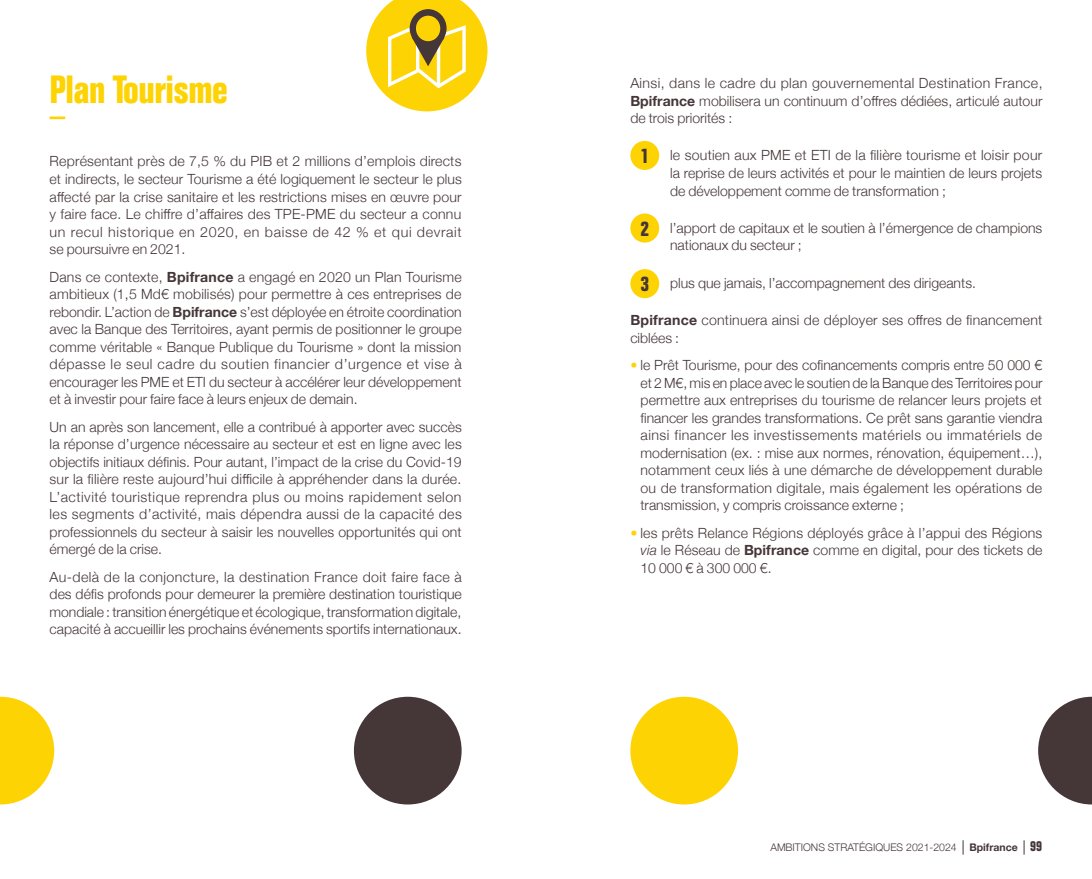
<style>
.page{position:relative;width:1092px;height:879px;background:#fff}
.page>*{position:absolute;margin:0;border:0;box-sizing:border-box;transform-origin:0 0}
.t1{font:700 condensed 38.5px "Folio";letter-spacing:-.01em;color:#fed304}
.t2{font:700 condensed 20.47px "Folio";color:#453638}
.t3{font:300 14px/17.5px "Helvetica Neue";color:#453638;text-align:justify}
.t4{font:300 10.5px "Helvetica Neue";color:#453638}
.s1{font-weight:700}
.s2{color:#fed304}
.s3{font-style:italic}
.s4{font-family:"Folio";font-weight:700;font-stretch:condensed;font-size:14px}
</style>
<div class="page">
<svg style="left:1038px;top:696px;width:53px;height:108px"></svg>
<div style="left:630px;top:696px;width:108px;height:108px;background:#fed304;border-radius:50%"></div>
<div style="left:354px;top:696px;width:107px;height:108px;background:#453638;border-radius:50%"></div>
<svg style="left:0;top:696px;width:54px;height:108px"></svg>
<hr style="left:50px;top:116px;width:15px;height:3px;background:#fed304">
<div style="left:630px;top:141px;width:29px;height:29px;background:#fed304;border-radius:50%"></div>
<div style="left:630px;top:213px;width:29px;height:29px;background:#fed304;border-radius:50%"></div>
<div style="left:630px;top:269px;width:29px;height:29px;background:#fed304;border-radius:50%"></div>
<svg style="left:366px;top:0;width:121px;height:111px"></svg>
<svg style="left:962px;top:840px;width:1px;height:14px"></svg>
<svg style="left:1023px;top:840px;width:1px;height:14px"></svg>
<h1 class="t1" style="left:50px;top:68px;width:180px">Plan Tourisme</h1>
<p class="t3" style="left:50px;top:152px;width:414px">Représentant près de 7,5 % du PIB et 2 millions d’emplois directs et indirects, le secteur Tourisme a été logiquement le secteur le plus affecté par la crise sanitaire et les restrictions mises en œuvre pour y faire face. Le chiffre d’affaires des TPE-PME du secteur a connu un recul historique en 2020, en baisse de 42 % et qui devrait se poursuivre en 2021.</p>
<p class="t3" style="left:50px;top:266px;width:413px">Dans ce contexte, <span class="s1">Bpifrance</span> a engagé en 2020 un Plan Tourisme ambitieux (1,5 Md€ mobilisés) pour permettre à ces entreprises de rebondir. L’action de <span class="s1">Bpifrance</span> s’est déployée en étroite coordination avec la Banque des Territoires, ayant permis de positionner le groupe comme véritable « Banque Publique du Tourisme » dont la mission dépasse le seul cadre du soutien financier d’urgence et vise à encourager les PME et ETI du secteur à accélérer leur développement et à investir pour faire face à leurs enjeux de demain.</p>
<p class="t3" style="left:50px;top:416px;width:413px">Un an après son lancement, elle a contribué à apporter avec succès la réponse d’urgence nécessaire au secteur et est en ligne avec les objectifs initiaux définis. Pour autant, l’impact de la crise du Covid-19 sur la filière reste aujourd’hui difficile à appréhender dans la durée.<br>L’activité touristique reprendra plus ou moins rapidement selon les segments d’activité, mais dépendra aussi de la capacité des professionnels du secteur à saisir les nouvelles opportunités qui ont émergé de la crise.</p>
<p class="t3" style="left:50px;top:566px;width:414px">Au-delà de la conjoncture, la destination France doit faire face à des défis profonds pour demeurer la première destination touristique mondiale : transition énergétique et écologique, transformation digitale, capacité à accueillir les prochains événements sportifs internationaux.</p>
<p class="t3" style="left:630px;top:73px;width:413px">Ainsi, dans le cadre du plan gouvernemental Destination France, <span class="s1">Bpifrance</span> mobilisera un continuum d’offres dédiées, articulé autour de trois priorités :</p>
<p class="t3" style="left:670px;top:146px;width:374px">le soutien aux PME et ETI de la filière tourisme et loisir pour la reprise de leurs activités et pour le maintien de leurs projets de développement comme de transformation ;</p>
<p class="t3" style="left:670px;top:218px;width:374px">l’apport de capitaux et le soutien à l’émergence de champions nationaux du secteur ;</p>
<p class="t3" style="left:670px;top:273px;width:307px">plus que jamais, l’accompagnement des dirigeants.</p>
<p class="t3" style="left:630px;top:310px;width:413px"><span class="s1">Bpifrance</span> continuera ainsi de déployer ses offres de financement ciblées :</p>
<p class="t3" style="left:640px;top:355px;width:403px;text-indent:-10px"><span class="s2">•</span> le Prêt Tourisme, pour des cofinancements compris entre 50 000 € et 2 M€, mis en place avec le soutien de la Banque des Territoires pour permettre aux entreprises du tourisme de relancer leurs projets et financer les grandes transformations. Ce prêt sans garantie viendra ainsi financer les investissements matériels ou immatériels de modernisation (ex. : mise aux normes, rénovation, équipement…), notamment ceux liés à une démarche de développement durable ou de transformation digitale, mais également les opérations de transmission, y compris croissance externe ;</p>
<p class="t3" style="left:640px;top:522px;width:403px;text-indent:-10px"><span class="s2">•</span> les prêts Relance Régions déployés grâce à l’appui des Régions <span class="s3">via</span> le Réseau de <span class="s1">Bpifrance</span> comme en digital, pour des tickets de 10 000 € à 300 000 €.</p>
<h2 class="t2" style="left:640px;top:144px;width:10px">1</h2>
<h2 class="t2" style="left:640px;top:217px;width:10px">2</h2>
<h2 class="t2" style="left:640px;top:272px;width:10px">3</h2>
<p class="t4" style="left:770px;top:838px;width:273px">AMBITIONS STRATÉGIQUES 2021-2024 <span class="s1">Bpifrance</span> <span class="s4">99</span></p>
</div>
